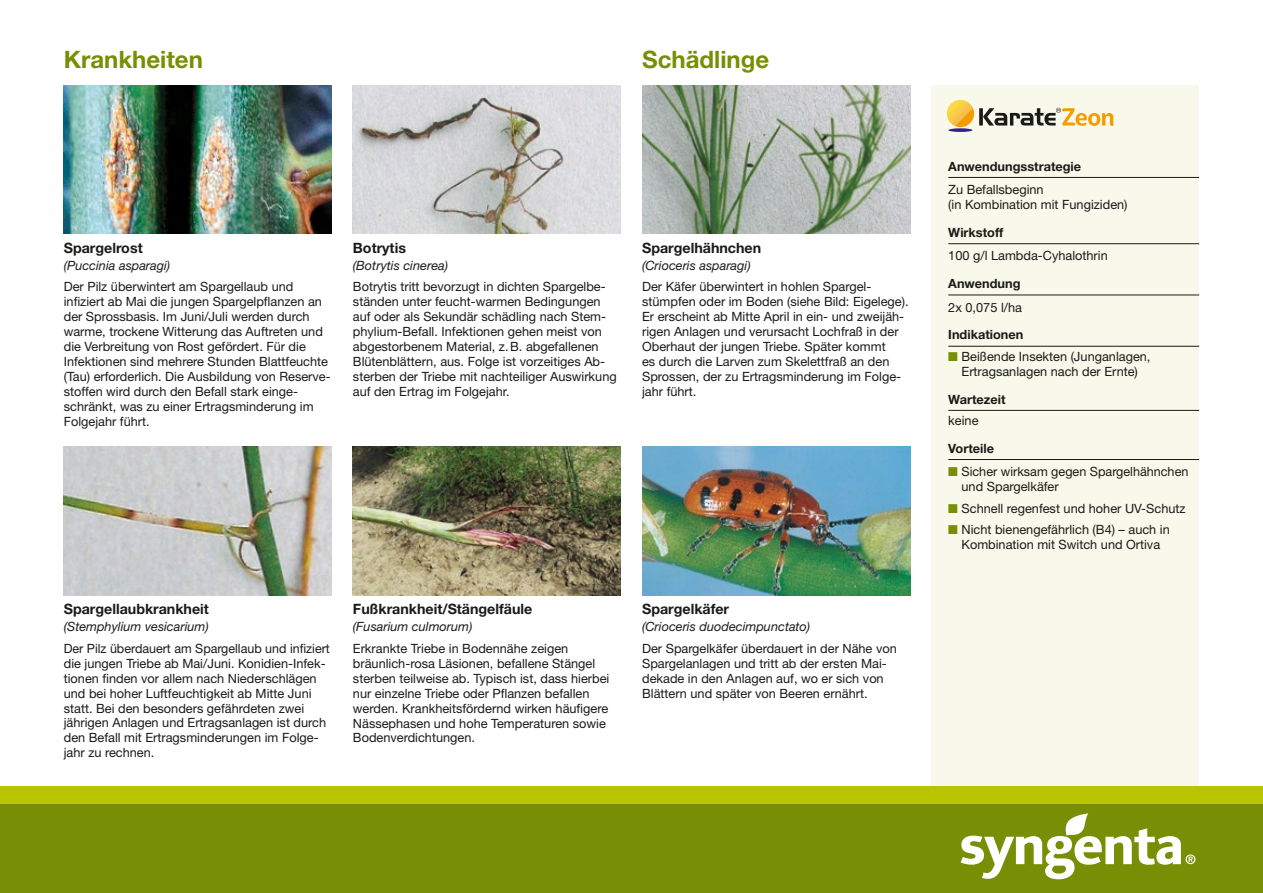
<style>
.page{position:relative;width:1263px;height:893px;background:#fff}
.page>*{position:absolute;margin:0;border:0;box-sizing:border-box;transform-origin:0 0}
.t1{font:700 24px "Helvetica Neue LT Std";color:#788e05}
.t2{font:700 14.25px "Helvetica Neue LT Std";color:#1a1a18}
.t3{font:12.75px/15px "Helvetica Neue LT Std";color:#1a1a18}
.t4{font:italic 12.75px "Helvetica Neue LT Std";color:#1a1a18}
.t5{font:700 12.75px "Helvetica Neue LT Std";color:#1a1a18}
.s1{color:#788e05}
</style>
<div class="page">
<img style="left:64px;top:85px;width:268px;height:149px">
<img style="left:64px;top:446px;width:268px;height:149px">
<img style="left:353px;top:85px;width:268px;height:149px">
<img style="left:353px;top:446px;width:268px;height:149px">
<img style="left:642px;top:85px;width:268px;height:149px">
<img style="left:642px;top:446px;width:268px;height:149px">
<div style="left:931px;top:85px;width:268px;height:702px;background:#f8f9eb"></div>
<svg style="left:948px;top:128px;width:24px;height:4px"></svg>
<svg style="left:947px;top:100px;width:166px;height:27px"></svg>
<hr style="left:948px;top:177px;width:251px;height:1px;background:#1a1a18">
<hr style="left:948px;top:243px;width:251px;height:1px;background:#1a1a18">
<hr style="left:948px;top:295px;width:251px;height:1px;background:#1a1a18">
<hr style="left:948px;top:346px;width:251px;height:1px;background:#1a1a18">
<hr style="left:948px;top:410px;width:251px;height:1px;background:#1a1a18">
<hr style="left:948px;top:459px;width:251px;height:1px;background:#1a1a18">
<div style="left:0;top:804px;width:1263px;height:89px;background:#788e05"></div>
<div style="left:0;top:787px;width:1263px;height:17px;background:#b8c400"></div>
<svg style="left:961px;top:813px;width:234px;height:66px"></svg>
<h1 class="t1" style="left:64px;top:45px;width:141px">Krankheiten</h1>
<h1 class="t1" style="left:642px;top:45px;width:129px">Schädlinge</h1>
<p class="t2" style="left:64px;top:239px;width:80px">Spargelrost</p>
<p class="t4" style="left:64px;top:257px;width:108px">(Puccinia asparagi)</p>
<p class="t3" style="left:64px;top:279px;width:268px">Der Pilz überwintert am Spargellaub und infiziert ab Mai die jungen Spargelpflanzen an der Sprossbasis. Im Juni/Juli werden durch warme, trockene Witterung das Auftreten und die Verbreitung von Rost gefördert. Für die Infektionen sind mehrere Stunden Blattfeuchte (Tau) erforderlich. Die Ausbildung von Reserve&shy;stoffen wird durch den Befall stark einge&shy;schränkt, was zu einer Ertragsminderung im Folgejahr führt.</p>
<p class="t2" style="left:353px;top:239px;width:55px">Botrytis</p>
<p class="t4" style="left:353px;top:257px;width:97px">(Botrytis cinerea)</p>
<p class="t3" style="left:353px;top:279px;width:265px">Botrytis tritt bevorzugt in dichten Spargelbe&shy;ständen unter feucht-warmen Bedingungen auf oder als Sekundär schädling nach Stem&shy;phylium-Befall. Infektionen gehen meist von abgestorbenem Material, z.B. abgefallenen Blütenblättern, aus. Folge ist vorzeitiges Ab&shy;sterben der Triebe mit nachteiliger Auswirkung auf den Ertrag im Folgejahr.</p>
<p class="t2" style="left:642px;top:239px;width:121px">Spargelhähnchen</p>
<p class="t4" style="left:642px;top:257px;width:110px">(Crioceris asparagi)</p>
<p class="t3" style="left:642px;top:279px;width:268px">Der Käfer überwintert in hohlen Spargel&shy;stümpfen oder im Boden (siehe Bild: Eigelege).<br>Er erscheint ab Mitte April in ein- und zweijäh&shy;rigen Anlagen und verursacht Lochfraß in der Oberhaut der jungen Triebe. Später kommt<br>es durch die Larven zum Skelettfraß an den Sprossen, der zu Ertragsminderung im Folge&shy;jahr führt.</p>
<p class="t2" style="left:64px;top:600px;width:147px">Spargellaubkrankheit</p>
<p class="t4" style="left:64px;top:619px;width:146px">(Stemphylium vesicarium)</p>
<p class="t3" style="left:64px;top:640px;width:267px">Der Pilz überdauert am Spargellaub und infiziert die jungen Triebe ab Mai/Juni. Konidien-Infek&shy;tionen finden vor allem nach Niederschlägen und bei hoher Luftfeuchtigkeit ab Mitte Juni statt. Bei den besonders gefährdeten zwei jährigen Anlagen und Ertragsanlagen ist durch den Befall mit Ertragsminderungen im Folge&shy;jahr zu rechnen.</p>
<p class="t2" style="left:353px;top:600px;width:181px">Fußkrankheit/Stängelfäule</p>
<p class="t4" style="left:353px;top:619px;width:121px">(Fusarium culmorum)</p>
<p class="t3" style="left:353px;top:640px;width:258px">Erkrankte Triebe in Bodennähe zeigen bräunlich-rosa Läsionen, befallene Stängel sterben teilweise ab. Typisch ist, dass hierbei nur einzelne Triebe oder Pflanzen befallen werden. Krankheitsfördernd wirken häufigere Nässephasen und hohe Temperaturen sowie Bodenverdichtungen.</p>
<p class="t2" style="left:642px;top:600px;width:89px">Spargelkäfer</p>
<p class="t4" style="left:642px;top:619px;width:170px">(Crioceris duodecimpunctato)</p>
<p class="t3" style="left:642px;top:640px;width:256px">Der Spargelkäfer überdauert in der Nähe von Spargelanlagen und tritt ab der ersten Mai&shy;dekade in den Anlagen auf, wo er sich von Blättern und später von Beeren ernährt.</p>
<p class="t5" style="left:948px;top:158px;width:134px">Anwendungsstrategie</p>
<p class="t3" style="left:948px;top:182px;width:181px">Zu Befallsbeginn<br>(in Kombination mit Fungiziden)</p>
<p class="t5" style="left:948px;top:225px;width:56px">Wirkstoff</p>
<p class="t3" style="left:948px;top:248px;width:161px">100 g/l Lambda-Cyhalothrin</p>
<p class="t5" style="left:948px;top:276px;width:74px">Anwendung</p>
<p class="t3" style="left:948px;top:299px;width:75px">2x 0,075 l/ha</p>
<p class="t5" style="left:948px;top:327px;width:77px">Indikationen</p>
<p class="t3" style="left:948px;top:348px;width:204px;text-align:center"><span class="s1">■</span> Beißende Insekten (Junganlagen,<br>Ertragsanlagen nach der Ernte)</p>
<p class="t5" style="left:948px;top:391px;width:59px">Wartezeit</p>
<p class="t3" style="left:948px;top:413px;width:32px">keine</p>
<p class="t5" style="left:948px;top:440px;width:47px">Vorteile</p>
<p class="t3" style="left:961px;top:464px;width:228px;text-indent:-13px"><span class="s1">■</span> Sicher wirksam gegen Spargelhähnchen und Spargelkäfer</p>
<p class="t3" style="left:948px;top:500px;width:239px"><span class="s1">■</span> Schnell regenfest und hoher UV-Schutz</p>
<p class="t3" style="left:948px;top:522px;width:223px;text-align:center"><span class="s1">■</span> Nicht bienengefährlich (B4) – auch in<br>Kombination mit Switch und Ortiva</p>
</div>
